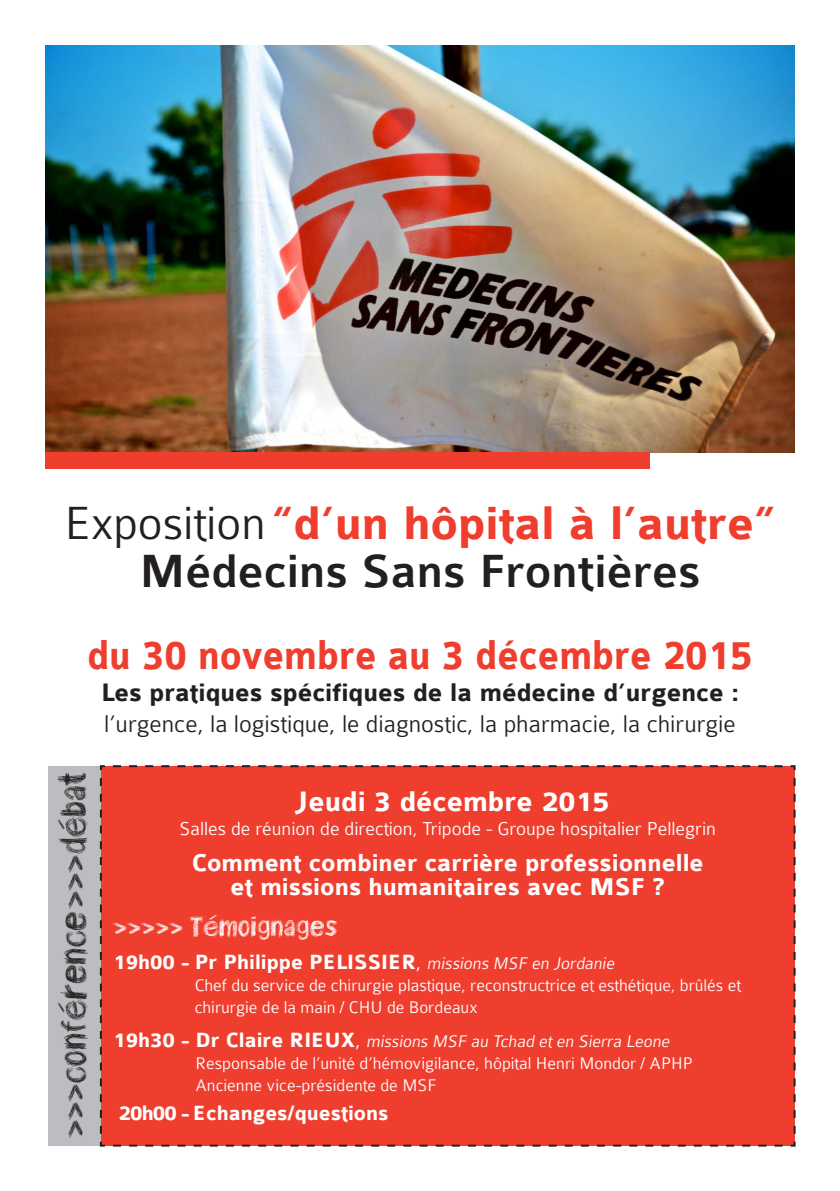
<style>
.page{position:relative;width:840px;height:1191px;background:#fff}
.page>*{position:absolute;margin:0;border:0;box-sizing:border-box;transform-origin:0 0}
.t1{font:500 49.8px/48px "Colaborate";color:#231f20;text-align:center}
.t2{font:700 44px "Colaborate";color:#ef3e2e;scale:.9 1}
.t3{font:34px "TENOCLOCK";letter-spacing:-.005em;color:#231f20}
.t4{font:700 30px "Colaborate";color:#fff}
.t5{font:700 27px "Colaborate";color:#231f20}
.t6{font:700 26px/24px "Colaborate";color:#fff;text-align:center}
.t7{font:26px "TENOCLOCK";color:#fff}
.t8{font:300 25.6px "Colaborate";color:#231f20}
.t9{font:700 22px "Colaborate";color:#fff}
.t10{font:300 20px "Colaborate";color:#fff}
.t11{font:300 18px/22px "Colaborate";color:#fff}
.s1{font-weight:300}
.s2{font-weight:700;color:#ef3e2e}
.s3{font-weight:300;font-style:italic;font-size:18px}
.s4{font-weight:700;font-size:22px}
.s5{font-size:22px}
.s6{font-style:italic}
</style>
<div class="page">
<div style="left:48px;top:766px;width:54px;height:379px;background:#bcbdc0"></div>
<img style="left:45px;top:46px;width:749px;height:406px">
<div style="left:45px;top:452px;width:604px;height:16px;background:#ef3e2e"></div>
<div style="left:99px;top:765px;width:697px;height:382px;background:#ef3e2e"></div>
<h1 class="t1" style="left:64px;top:500px;width:712px"><span class="s1">Exposition</span> <span class="s2">“d’un hôpital à l’autre”<br></span>Médecins Sans Frontières</h1>
<h2 class="t2" style="left:87px;top:632px;width:740px">du 30 novembre au 3 décembre 2015</h2>
<h3 class="t5" style="left:101px;top:678px;width:639px">Les pratiques spécifiques de la médecine d’urgence :</h3>
<h3 class="t8" style="left:104px;top:710px;width:632px">l’urgence, la logistique, le diagnostic, la pharmacie, la chirurgie</h3>
<h3 class="t3" style="left:51px;top:1138px;width:368px;rotate:-90deg">&gt;&gt;&gt; conférence &gt;&gt;&gt; débat</h3>
<h3 class="t4" style="left:294px;top:786px;width:316px">Jeudi 3 décembre 2015</h3>
<p class="t10" style="left:179px;top:818px;width:537px">Salles de réunion de direction, Tripode - Groupe hospitalier Pellegrin</p>
<h3 class="t6" style="left:192px;top:851px;width:513px">Comment combiner carrière professionnelle et missions humanitaires avec MSF ?</h3>
<h3 class="t7" style="left:113px;top:909px;width:226px">&gt;&gt;&gt;&gt;&gt; Témoignages</h3>
<p class="t9" style="left:113px;top:951px;width:505px">19h00 - Pr Philippe PELISSIER<span class="s1">,</span> <span class="s3">missions MSF en Jordanie</span></p>
<p class="t11" style="left:194px;top:974px;width:547px">Chef du service de chirurgie plastique, reconstructrice et esthétique, brûlés et chirurgie de la main / CHU de Bordeaux</p>
<p class="t11" style="left:195px;top:1030px;width:498px;text-indent:-82px"><span class="s4">1 9 h 3 0 - D r C l a i re R I E U X</span><span class="s5">,</span> <span class="s6">missions MSF au Tchad et en Sierra Leone<br></span>Responsable de l’unité d’hémovigilance, hôpital Henri Mondor / APHP<br>Ancienne vice-présidente de MSF</p>
<p class="t9" style="left:118px;top:1102px;width:271px">20h00 - Echanges/questions</p>
</div>
